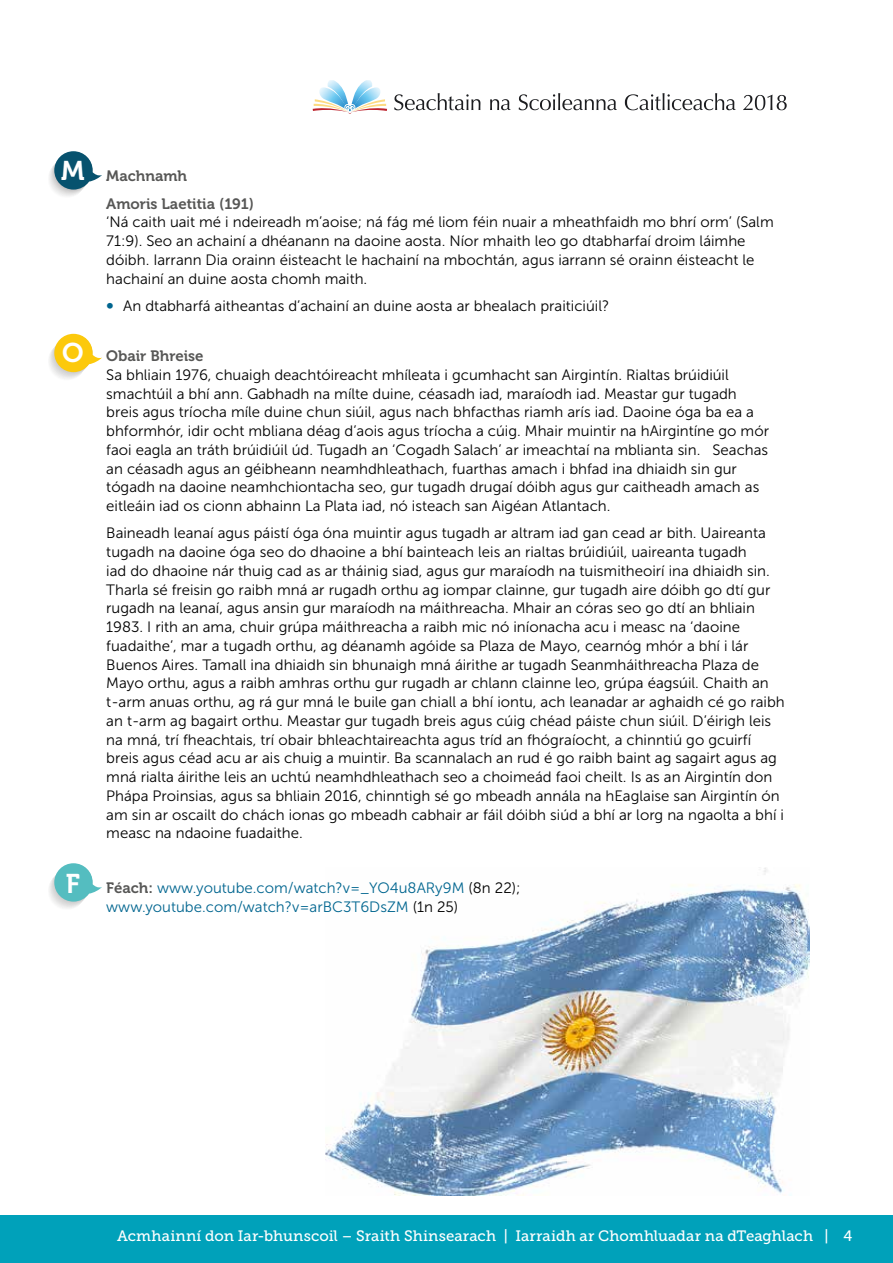
<style>
.page{position:relative;width:893px;height:1263px;background:#fff}
.page>*{position:absolute;margin:0;border:0;box-sizing:border-box;transform-origin:0 0}
.t1{font:27px "Museo 700";color:#fff}
.t2{font:15px/18.8px "Museo Sans 300";color:#000}
.t3{font:15px/18.8px "Museo Sans 300";color:#00658f}
.t4{font:15px "Museo Slab 500";letter-spacing:.005em;color:#fff}
.t5{font:15px/27.3px "Museo 700";color:#575756}
.s1{font-family:"Museo 700";color:#00658f}
.s2{font-family:"Museo 700";color:#575756}
.s3{color:#000}
</style>
<div class="page">
<img style="left:325px;top:868px;width:485px;height:327px">
<div style="left:0;top:1215px;width:893px;height:48px;background:#00a1ba"></div>
<svg style="left:394px;top:93px;width:86px;height:17px"></svg>
<svg style="left:490px;top:99px;width:20px;height:11px"></svg>
<svg style="left:519px;top:93px;width:98px;height:17px"></svg>
<svg style="left:625px;top:93px;width:111px;height:17px"></svg>
<svg style="left:743px;top:95px;width:44px;height:15px"></svg>
<svg style="left:313px;top:80px;width:74px;height:34px"></svg>
<svg style="left:49px;top:863px;width:53px;height:45px"></svg>
<svg style="left:49px;top:334px;width:53px;height:45px"></svg>
<svg style="left:49px;top:151px;width:53px;height:45px"></svg>
<h1 class="t1" style="left:61px;top:156px;width:25px">M</h1>
<h1 class="t1" style="left:62px;top:338px;width:23px">O</h1>
<h1 class="t1" style="left:66px;top:869px;width:16px">F</h1>
<p class="t5" style="left:106px;top:163px;width:149px">Machnamh<br>Amoris Laetitia (191)</p>
<p class="t2" style="left:106px;top:213px;width:669px">‘Ná caith uait mé i ndeireadh m’aoise; ná fág mé liom féin nuair a mheathfaidh mo bhrí orm’ (Salm 71:9). Seo an achainí a dhéanann na daoine aosta. Níor mhaith leo go dtabharfaí droim láimhe dóibh. Iarrann Dia orainn éisteacht le hachainí na mbochtán, agus iarrann sé orainn éisteacht le hachainí an duine aosta chomh maith.</p>
<p class="t2" style="left:106px;top:296px;width:504px"><span class="s1">∞</span> An dtabharfá aitheantas d’achainí an duine aosta ar bhealach praiticiúil?</p>
<p class="t5" style="left:106px;top:342px;width:99px">Obair Bhreise</p>
<p class="t2" style="left:106px;top:365px;width:664px">Sa bhliain 1976, chuaigh deachtóireacht mhíleata i gcumhacht san Airgintín. Rialtas brúidiúil smachtúil a bhí ann. Gabhadh na mílte duine, céasadh iad, maraíodh iad. Meastar gur tugadh breis agus tríocha míle duine chun siúil, agus nach bhfacthas riamh arís iad. Daoine óga ba ea a bhformhór, idir ocht mbliana déag d’aois agus tríocha a cúig. Mhair muintir na hAirgintíne go mór faoi eagla an tráth brúidiúil úd. Tugadh an ‘Cogadh Salach’ ar imeachtaí na mblianta sin. Seachas an céasadh agus an géibheann neamhdhleathach, fuarthas amach i bhfad ina dhiaidh sin gur tógadh na daoine neamhchiontacha seo, gur tugadh drugaí dóibh agus gur caitheadh amach as eitleáin iad os cionn abhainn La Plata iad, nó isteach san Aigéan Atlantach.</p>
<p class="t2" style="left:106px;top:524px;width:680px">Baineadh leanaí agus páistí óga óna muintir agus tugadh ar altram iad gan cead ar bith. Uaireanta tugadh na daoine óga seo do dhaoine a bhí bainteach leis an rialtas brúidiúil, uaireanta tugadh<br>iad do dhaoine nár thuig cad as ar tháinig siad, agus gur maraíodh na tuismitheoirí ina dhiaidh sin.<br>Tharla sé freisin go raibh mná ar rugadh orthu ag iompar clainne, gur tugadh aire dóibh go dtí gur rugadh na leanaí, agus ansin gur maraíodh na máithreacha. Mhair an córas seo go dtí an bhliain 1983. I rith an ama, chuir grúpa máithreacha a raibh mic nó iníonacha acu i measc na ‘daoine fuadaithe’, mar a tugadh orthu, ag déanamh agóide sa Plaza de Mayo, cearnóg mhór a bhí i lár Buenos Aires. Tamall ina dhiaidh sin bhunaigh mná áirithe ar tugadh Seanmháithreacha Plaza de Mayo orthu, agus a raibh amhras orthu gur rugadh ar chlann clainne leo, grúpa éagsúil. Chaith an t-arm anuas orthu, ag rá gur mná le buile gan chiall a bhí iontu, ach leanadar ar aghaidh cé go raibh an t-arm ag bagairt orthu. Meastar gur tugadh breis agus cúig chéad páiste chun siúil. D’éirigh leis na mná, trí fheachtais, trí obair bhleachtaireachta agus tríd an fhógraíocht, a chinntiú go gcuirfí breis agus céad acu ar ais chuig a muintir. Ba scannalach an rud é go raibh baint ag sagairt agus ag mná rialta áirithe leis an uchtú neamhdhleathach seo a choimeád faoi cheilt. Is as an Airgintín don Phápa Proinsias, agus sa bhliain 2016, chinntigh sé go mbeadh annála na hEaglaise san Airgintín ón am sin ar oscailt do chách ionas go mbeadh cabhair ar fáil dóibh siúd a bhí ar lorg na ngaolta a bhí i measc na ndaoine fuadaithe.</p>
<p class="t3" style="left:106px;top:878px;width:416px"><span class="s2">Féach:</span> www.youtube.com/watch?v=_YO4u8ARy9M <span class="s3">(8n 22); </span>www.youtube.com/watch?v=arBC3T6DsZM <span class="s3">(1n 25)</span></p>
<p class="t4" style="left:117px;top:1227px;width:737px">Acmhainní don Iar-bhunscoil – Sraith Shinsearach | Iarraidh ar Chomhluadar na dTeaghlach | 4</p>
</div>
